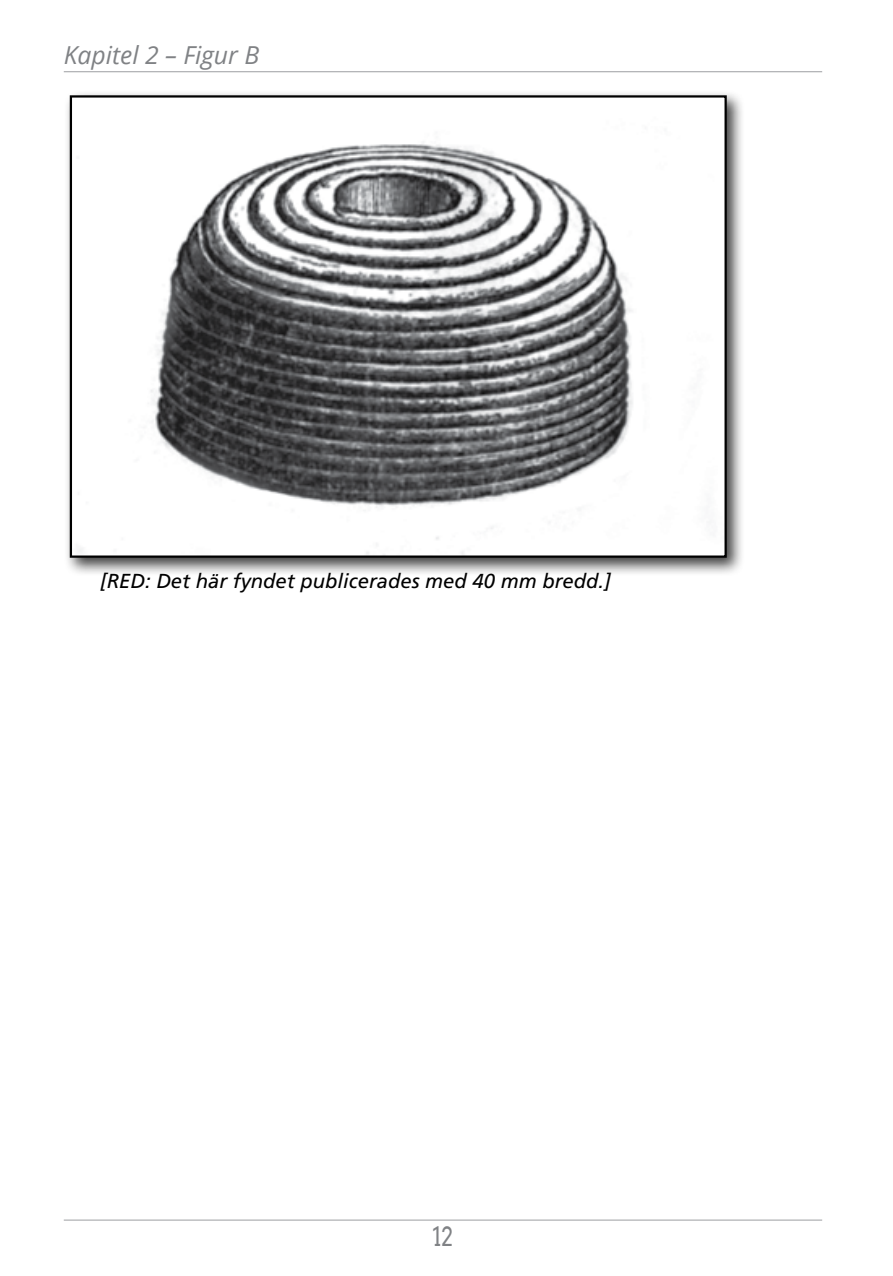
<style>
.page{position:relative;width:893px;height:1276px;background:#fff}
.page>*{position:absolute;margin:0;border:0;box-sizing:border-box;transform-origin:0 0}
.t1{font:27px "Arvo";color:#808285;scale:.8 1}
.t2{font:italic 24.75px "Open Sans";color:#808285}
.t3{font:italic 20.25px "Frutiger";color:#000}
</style>
<div class="page">
<hr style="left:64px;top:1219px;width:758px;height:1px;background:#a7a9ac">
<hr style="left:64px;top:71px;width:758px;height:1px;background:#a7a9ac">
<div style="left:64px;top:89px;width:681px;height:487px;background:#000;opacity:.75"></div>
<img style="left:73px;top:98px;width:651px;height:457px">
<div style="left:70px;top:95px;width:657px;height:463px;border:2px solid #000"></div>
<p class="t2" style="left:64px;top:38px;width:197px">Kapitel 2 – Figur B</p>
<p class="t3" style="left:100px;top:569px;width:512px">[RED: Det här fyndet publicerades med 40 mm bredd.]</p>
<h1 class="t1" style="left:432px;top:1220px;width:27px">12</h1>
</div>
